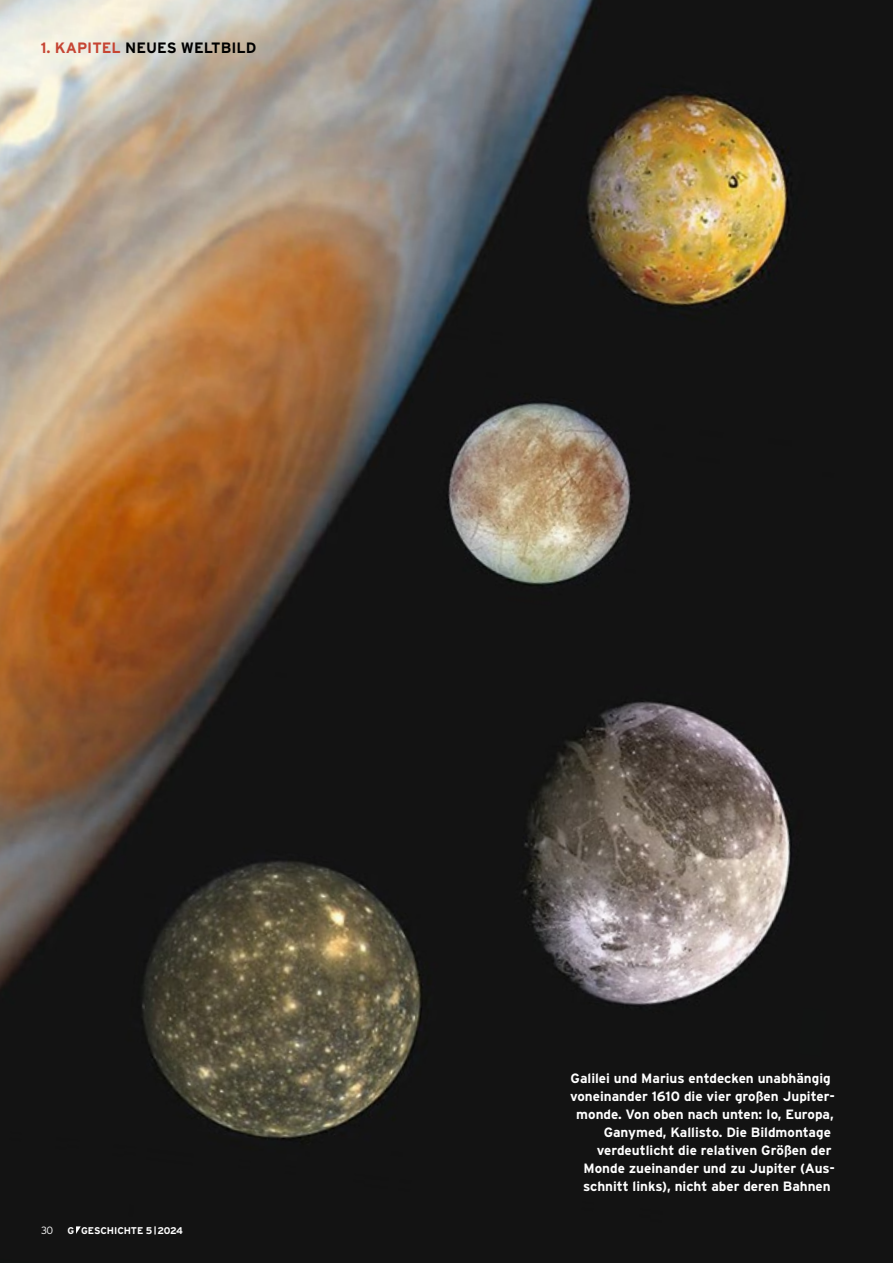
<style>
.page{position:relative;width:893px;height:1263px;background:#fff}
.page>*{position:absolute;margin:0;border:0;box-sizing:border-box;transform-origin:0 0}
.t1{font:700 15px "Interstate";color:#000}
.t2{font:700 13.5px "Interstate";color:#fff}
.t3{font:300 10.5px "Interstate";color:#fff}
.t4{font:700 9.75px "Interstate";letter-spacing:-.01em;color:#fff}
.s1{color:#c64533}
.s2{font-size:8.25px}
</style>
<div class="page">
<img style="left:0;top:0;width:893px;height:1263px">
<svg style="left:76px;top:1226px;width:5px;height:8px"></svg>
<p class="t1" style="left:41px;top:39px;width:217px"><span class="s1">1. KAPITEL</span> NEUES WELTBILD</p>
<p class="t3" style="left:41px;top:1223px;width:14px">30</p>
<p class="t4" style="left:68px;top:1224px;width:117px">G GESCHICHTE 5 <span class="s2">|</span>2024</p>
<p class="t2" style="left:571px;top:1070px;width:262px">Galilei und Marius entdecken unabhängig</p>
<p class="t2" style="left:570px;top:1088px;width:267px">voneinander 1610 die vier großen Jupiter-</p>
<p class="t2" style="left:576px;top:1106px;width:259px">monde. Von oben nach unten: Io, Europa,</p>
<p class="t2" style="left:604px;top:1124px;width:229px">Ganymed, Kallisto. Die Bildmontage</p>
<p class="t2" style="left:597px;top:1142px;width:236px">verdeutlicht die relativen Größen der</p>
<p class="t2" style="left:583px;top:1160px;width:253px">Monde zueinander und zu Jupiter (Aus-</p>
<p class="t2" style="left:583px;top:1178px;width:249px">schnitt links), nicht aber deren Bahnen</p>
</div>
